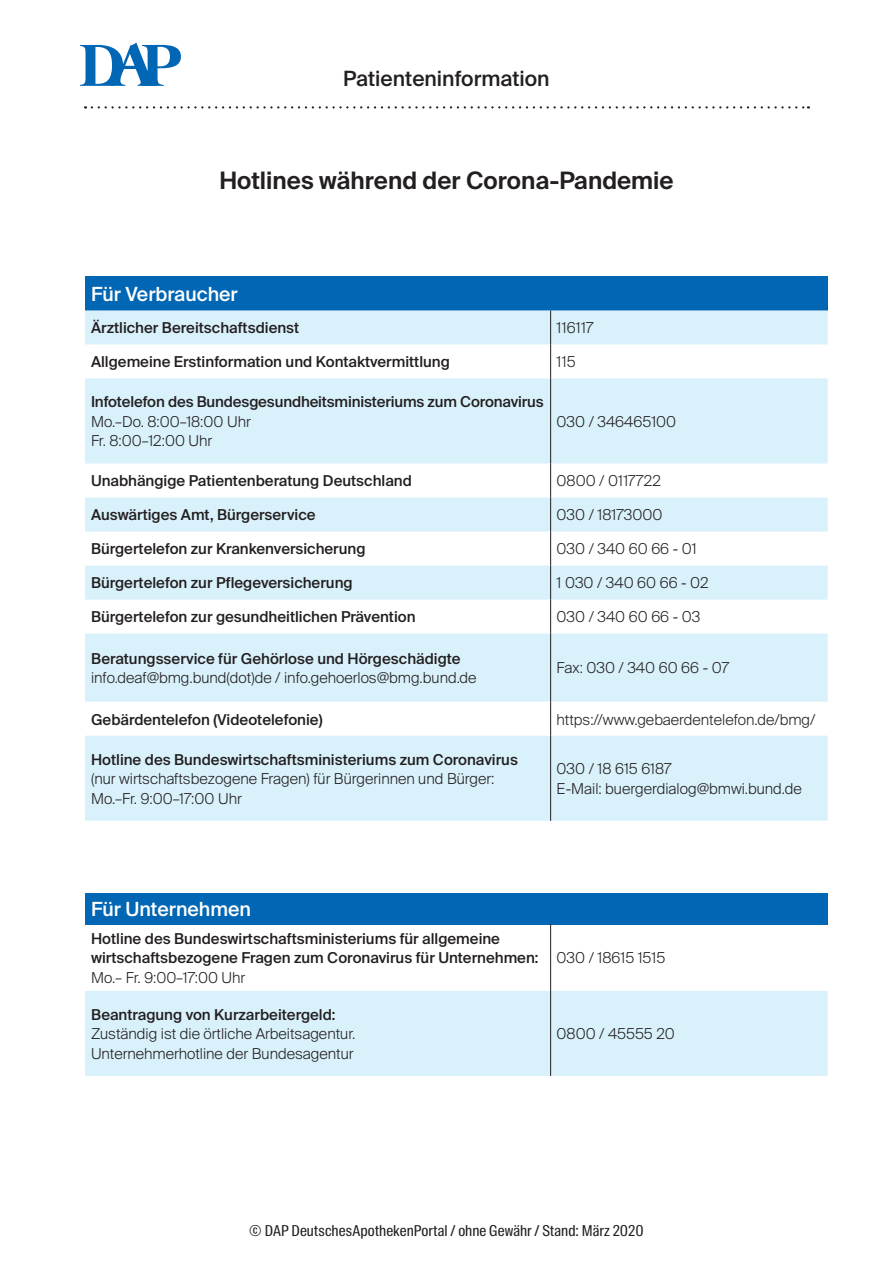
<style>
.page{position:relative;width:893px;height:1263px;background:#fff}
.page>*{position:absolute;margin:0;border:0;box-sizing:border-box;transform-origin:0 0}
.t1{font:600 24px "Suisse Intl";color:#231f20}
.t2{font:500 21px "Suisse Intl";color:#231f20}
.t3{font:500 19.5px "Suisse Intl";color:#fff}
.t4{font:500 15px/19.5px "Suisse Intl";color:#231f20}
.t5{font:300 15px/19.5px "Suisse Intl";color:#231f20}
.t6{font:15px "Suisse Intl Cond";letter-spacing:.005em;color:#231f20}
</style>
<div class="page">
<svg style="left:80px;top:43px;width:101px;height:43px"></svg>
<svg style="left:92px;top:106px;width:717px;height:3px"></svg>
<div style="left:85px;top:276px;width:743px;height:34px;background:#0166b3"></div>
<svg style="left:85px;top:310px;width:743px;height:511px;fill:#d9f1fb"></svg>
<hr style="left:550px;top:310px;width:1px;height:34px;background:#231f20">
<hr style="left:550px;top:344px;width:1px;height:34px;background:#231f20">
<hr style="left:550px;top:378px;width:1px;height:85px;background:#231f20">
<hr style="left:550px;top:463px;width:1px;height:34px;background:#231f20">
<hr style="left:550px;top:497px;width:1px;height:34px;background:#231f20">
<hr style="left:550px;top:531px;width:1px;height:35px;background:#231f20">
<hr style="left:550px;top:566px;width:1px;height:34px;background:#231f20">
<hr style="left:550px;top:600px;width:1px;height:34px;background:#231f20">
<hr style="left:550px;top:634px;width:1px;height:68px;background:#231f20">
<hr style="left:550px;top:702px;width:1px;height:34px;background:#231f20">
<hr style="left:550px;top:736px;width:1px;height:85px;background:#231f20">
<div style="left:85px;top:893px;width:743px;height:31px;background:#0166b3"></div>
<div style="left:85px;top:991px;width:743px;height:85px;background:#d9f1fb"></div>
<hr style="left:550px;top:924px;width:1px;height:67px;background:#231f20">
<hr style="left:550px;top:991px;width:1px;height:85px;background:#231f20">
<h2 class="t2" style="left:343px;top:66px;width:208px">Patienteninformation</h2>
<h1 class="t1" style="left:219px;top:166px;width:456px">Hotlines während der Corona-Pandemie</h1>
<h3 class="t3" style="left:91px;top:283px;width:148px">Für Verbraucher</h3>
<p class="t4" style="left:91px;top:318px;width:210px">Ärztlicher Bereitschaftsdienst</p>
<p class="t5" style="left:557px;top:318px;width:38px">116117</p>
<p class="t4" style="left:91px;top:352px;width:360px">Allgemeine Erstinformation und Kontaktvermittlung</p>
<p class="t5" style="left:557px;top:352px;width:21px">115</p>
<p class="t4" style="left:91px;top:392px;width:454px">Infotelefon des Bundesgesundheitsministeriums zum Coronavirus</p>
<p class="t5" style="left:91px;top:412px;width:161px">Mo.–Do. 8:00–18:00 Uhr<br>Fr. 8:00–12:00 Uhr</p>
<p class="t5" style="left:557px;top:412px;width:121px">030 / 346465100</p>
<p class="t4" style="left:91px;top:471px;width:322px">Unabhängige Patientenberatung Deutschland</p>
<p class="t5" style="left:557px;top:471px;width:106px">0800 / 0117722</p>
<p class="t4" style="left:91px;top:505px;width:226px">Auswärtiges Amt, Bürgerservice</p>
<p class="t5" style="left:557px;top:505px;width:107px">030 / 18173000</p>
<p class="t4" style="left:91px;top:539px;width:276px">Bürgertelefon zur Krankenversicherung</p>
<p class="t5" style="left:557px;top:539px;width:142px">030 / 340 60 66 - 01</p>
<p class="t4" style="left:91px;top:573px;width:263px">Bürgertelefon zur Pflegeversicherung</p>
<p class="t5" style="left:557px;top:573px;width:154px">1 030 / 340 60 66 - 02</p>
<p class="t4" style="left:91px;top:607px;width:326px">Bürgertelefon zur gesundheitlichen Prävention</p>
<p class="t5" style="left:557px;top:607px;width:145px">030 / 340 60 66 - 03</p>
<p class="t4" style="left:91px;top:649px;width:371px">Beratungsservice für Gehörlose und Hörgeschädigte</p>
<p class="t5" style="left:91px;top:668px;width:387px">info.deaf@bmg.bund(dot)de / info.gehoerlos@bmg.bund.de</p>
<p class="t5" style="left:557px;top:658px;width:174px">Fax: 030 / 340 60 66 - 07</p>
<p class="t4" style="left:91px;top:709px;width:233px">Gebärdentelefon (Videotelefonie)</p>
<p class="t5" style="left:557px;top:709px;width:260px">https://www.gebaerdentelefon.de/bmg/</p>
<p class="t4" style="left:91px;top:749px;width:428px">Hotline des Bundeswirtschaftsministeriums zum Coronavirus</p>
<p class="t5" style="left:91px;top:769px;width:405px">(nur wirtschaftsbezogene Fragen) für Bürgerinnen und Bürger:<br>Mo.–Fr. 9:00–17:00 Uhr</p>
<p class="t5" style="left:557px;top:759px;width:247px">030 / 18 615 6187<br>E-Mail: buergerdialog@bmwi.bund.de</p>
<h3 class="t3" style="left:91px;top:898px;width:161px">Für Unternehmen</h3>
<p class="t4" style="left:91px;top:929px;width:449px">Hotline des Bundeswirtschaftsministeriums für allgemeine wirtschaftsbezogene Fragen zum Coronavirus für Unternehmen:</p>
<p class="t5" style="left:91px;top:968px;width:156px">Mo.– Fr. 9:00–17:00 Uhr</p>
<p class="t5" style="left:557px;top:948px;width:110px">030 / 18615 1515</p>
<p class="t4" style="left:91px;top:1005px;width:246px">Beantragung von Kurzarbeitergeld:</p>
<p class="t5" style="left:91px;top:1024px;width:266px">Zuständig ist die örtliche Arbeitsagentur.<br>Unternehmerhotline der Bundesagentur</p>
<p class="t5" style="left:557px;top:1024px;width:120px">0800 / 45555 20</p>
<p class="t6" style="left:249px;top:1222px;width:396px">© DAP DeutschesApothekenPortal / ohne Gewähr / Stand: März 2020</p>
</div>
